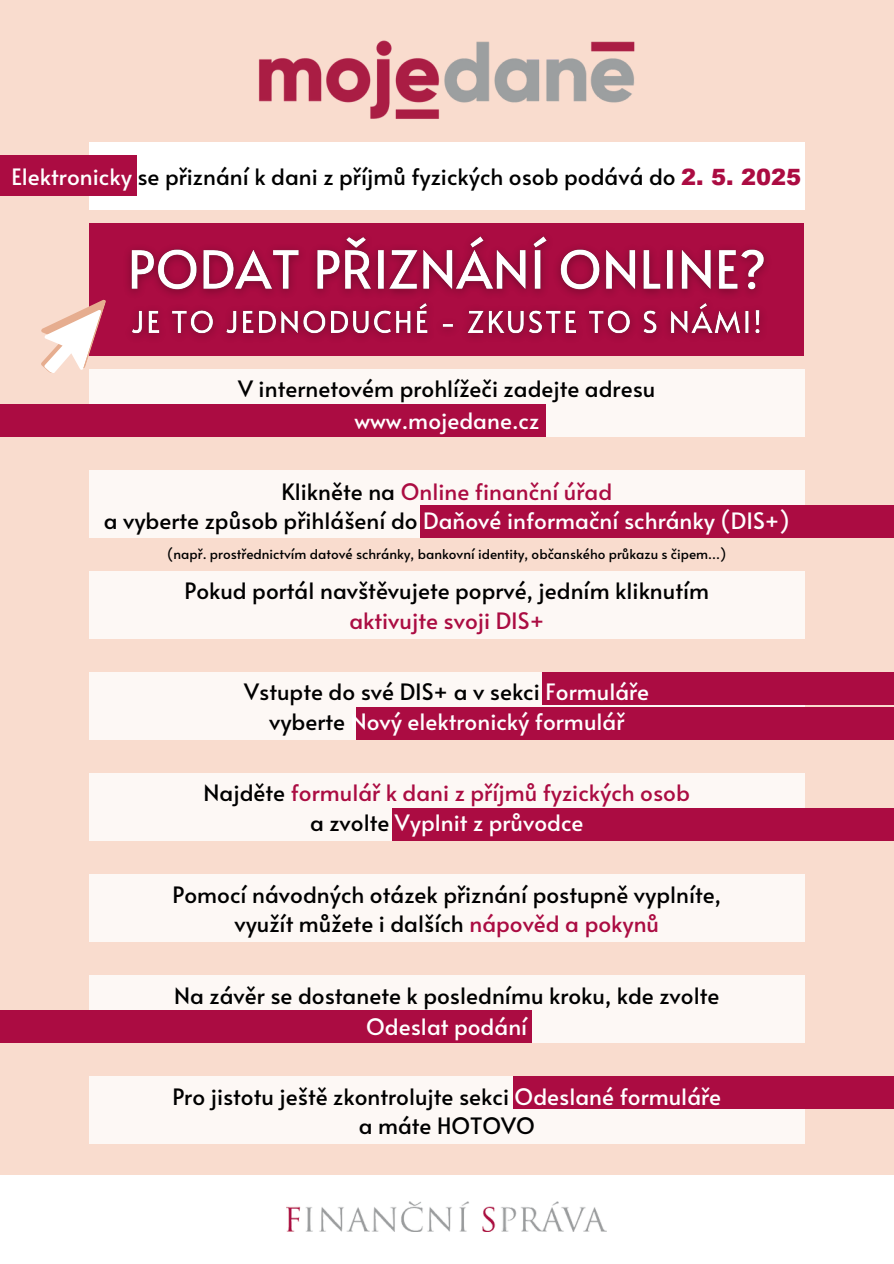
<style>
.page{position:relative;width:894px;height:1264px;background:#fff}
.page>*{position:absolute;margin:0;border:0;box-sizing:border-box;transform-origin:0 0}
.t1{font:22.5px/29.2px "Alata";color:#000;text-align:center}
.t2{font:22.5px/29.2px "Alata";color:#fff;text-align:center}
.t3{font:22.5px/29.2px "Alata";color:#ab0c42;text-align:center}
.t4{font:13.5px "Alata";color:#000}
.s1{color:#fff}
.s2{font-family:"Arial";font-weight:900;color:#ab0c42}
.s3{color:#ab0c42}
.s4{color:#000}
</style>
<div class="page">
<div style="left:0;top:0;width:893px;height:1174px;background:#f9dcce"></div>
<div style="left:89px;top:223px;width:715px;height:133px;background:#ab0c42"></div>
<img style="left:128px;top:236px;width:639px;height:102px">
<div style="left:89px;top:142px;width:715px;height:67px;background:#fff"></div>
<div style="left:0;top:156px;width:137px;height:40px;background:#ab0c42"></div>
<div style="left:89px;top:369px;width:715px;height:67px;background:#fdf8f5"></div>
<div style="left:0;top:404px;width:545px;height:32px;background:#ab0c42"></div>
<div style="left:89px;top:1076px;width:715px;height:67px;background:#fdf8f5"></div>
<div style="left:513px;top:1076px;width:380px;height:32px;background:#ab0c42"></div>
<img style="left:287px;top:1201px;width:319px;height:30px">
<div style="left:89px;top:470px;width:715px;height:67px;background:#fdf8f5"></div>
<div style="left:420px;top:505px;width:473px;height:32px;background:#ab0c42"></div>
<div style="left:89px;top:571px;width:715px;height:67px;background:#fdf8f5"></div>
<div style="left:89px;top:672px;width:715px;height:67px;background:#fdf8f5"></div>
<div style="left:356px;top:707px;width:537px;height:32px;background:#ab0c42"></div>
<div style="left:542px;top:672px;width:351px;height:32px;background:#ab0c42"></div>
<div style="left:89px;top:773px;width:715px;height:67px;background:#fdf8f5"></div>
<div style="left:392px;top:808px;width:501px;height:32px;background:#ab0c42"></div>
<div style="left:89px;top:874px;width:715px;height:67px;background:#fdf8f5"></div>
<div style="left:89px;top:975px;width:715px;height:67px;background:#fdf8f5"></div>
<div style="left:0;top:1010px;width:531px;height:32px;background:#ab0c42"></div>
<img style="left:258px;top:40px;width:377px;height:79px">
<svg style="left:41px;top:299px;width:65px;height:74px"></svg>
<h2 class="t1" style="left:11px;top:161px;width:791px"><span class="s1">Elektronicky</span> se přiznání k dani z příjmů fyzických osob podává do <span class="s2">2. 5. 2025</span></h2>
<p class="t1" style="left:238px;top:372px;width:418px;line-height:31.5px">V internetovém prohlížeči zadejte adresu <span class="s1">www.mojedane.cz</span></p>
<p class="t1" style="left:104px;top:476px;width:687px">Klikněte na <span class="s3">Online finanční úřad<br></span>a vyberte způsob přihlášení do <span class="s1">Daňové informační schránky (DIS+)</span></p>
<h2 class="t4" style="left:167px;top:544px;width:560px">(např. prostřednictvím datové schránky, bankovní identity, občanského průkazu s čipem...)</h2>
<h2 class="t1" style="left:184px;top:575px;width:526px">Pokud portál navštěvujete poprvé, jedním kliknutím <span class="s3">aktivujte svoji DIS+</span></h2>
<h2 class="t2" style="left:244px;top:676px;width:406px"><span class="s4">Vstupte do své DIS+ a v sekci</span> Formuláře <span class="s4">vyberte</span> Nový elektronický formulář</h2>
<p class="t3" style="left:203px;top:777px;width:488px"><span class="s4">Najděte</span> formulář k dani z příjmů fyzických osob <span class="s4">a zvolte</span> <span class="s1">Vyplnit z průvodce</span></p>
<h2 class="t1" style="left:172px;top:878px;width:550px">Pomocí návodných otázek přiznání postupně vyplníte, využít můžete i dalších <span class="s3">nápověd a pokynů</span></h2>
<h2 class="t1" style="left:174px;top:978px;width:546px;line-height:31.5px">Na závěr se dostanete k poslednímu kroku, kde zvolte<br><span class="s1">Odeslat podání</span></h2>
<h2 class="t1" style="left:172px;top:1080px;width:550px">Pro jistotu ještě zkontrolujte sekci <span class="s1">Odeslané formuláře </span>a máte HOTOVO</h2>
</div>
